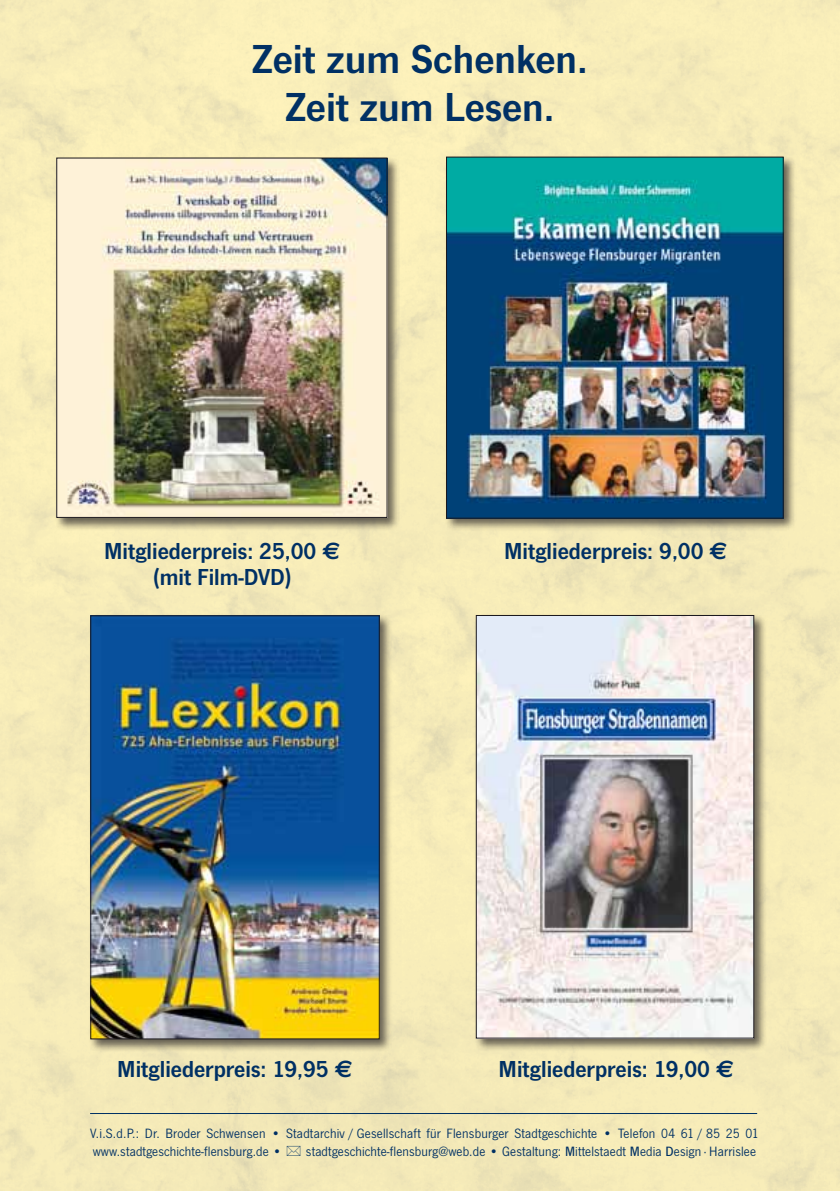
<style>
.page{position:relative;width:840px;height:1191px;background:#fff}
.page>*{position:absolute;margin:0;border:0;box-sizing:border-box;transform-origin:0 0}
.t1{font:600 42px/48px "News Gothic T";color:#003064;text-align:center}
.t2{font:600 24px/26px "News Gothic T";color:#003064;text-align:center}
.t3{font:14px/18px "News Gothic T";letter-spacing:.01em;color:#003064}
.s1{font-family:"Euro Sans";font-weight:700}
.s2{font-weight:500}
</style>
<div class="page">
<div style="left:0;top:0;width:839px;height:1191px;background:#f7ecb9"></div>
<hr style="left:90px;top:1113px;width:666px;height:1px;background:#003064">
<div style="left:88px;top:613px;width:304px;height:439px;background:#1a171c;opacity:.65"></div>
<img style="left:92px;top:617px;width:285px;height:420px">
<div style="left:90px;top:615px;width:289px;height:424px;border:1px solid #1a171c"></div>
<div style="left:473px;top:613px;width:293px;height:438px;background:#1a171c;opacity:.65"></div>
<img style="left:477px;top:617px;width:274px;height:419px">
<div style="left:475px;top:615px;width:278px;height:423px;border:1px solid #1a171c"></div>
<div style="left:54px;top:156px;width:346px;height:375px;background:#1a171c;opacity:.65"></div>
<img style="left:58px;top:160px;width:327px;height:356px">
<div style="left:56px;top:158px;width:331px;height:360px;border:1px solid #1a171c"></div>
<div style="left:444px;top:155px;width:352px;height:376px;background:#1a171c;opacity:.65"></div>
<img style="left:448px;top:159px;width:333px;height:357px">
<svg style="left:287px;top:1145px;width:13px;height:11px"></svg>
<h1 class="t1" style="left:252px;top:34px;width:337px">Zeit zum Schenken.<br>Zeit zum Lesen.</h1>
<h2 class="t2" style="left:104px;top:537px;width:238px">Mitgliederpreis: 25,00 <span class="s1">E </span>(mit Film-DVD)</h2>
<h2 class="t2" style="left:503px;top:537px;width:225px">Mitgliederpreis: 9,00 <span class="s1">E</span></h2>
<h2 class="t2" style="left:117px;top:1055px;width:237px">Mitgliederpreis: 19,95 <span class="s1">E</span></h2>
<h2 class="t2" style="left:498px;top:1055px;width:237px">Mitgliederpreis: 19,00 <span class="s1">E</span></h2>
<p class="t3" style="left:90px;top:1124px;width:669px">V.i.S.d.P.: Dr. Broder Schwensen • Stadtarchiv / Gesellschaft für Flensburger Stadtgeschichte • Telefon 04 61 / 85 25 01 www.stadtgeschichte-flensburg.de •</p>
<p class="t3" style="left:306px;top:1142px;width:451px">stadtgeschichte-flensburg@web.de • Gestaltung: <span class="s2">M</span>ittelstaedt <span class="s2">M</span>edia <span class="s2">D</span>esign · Harrislee</p>
</div>
